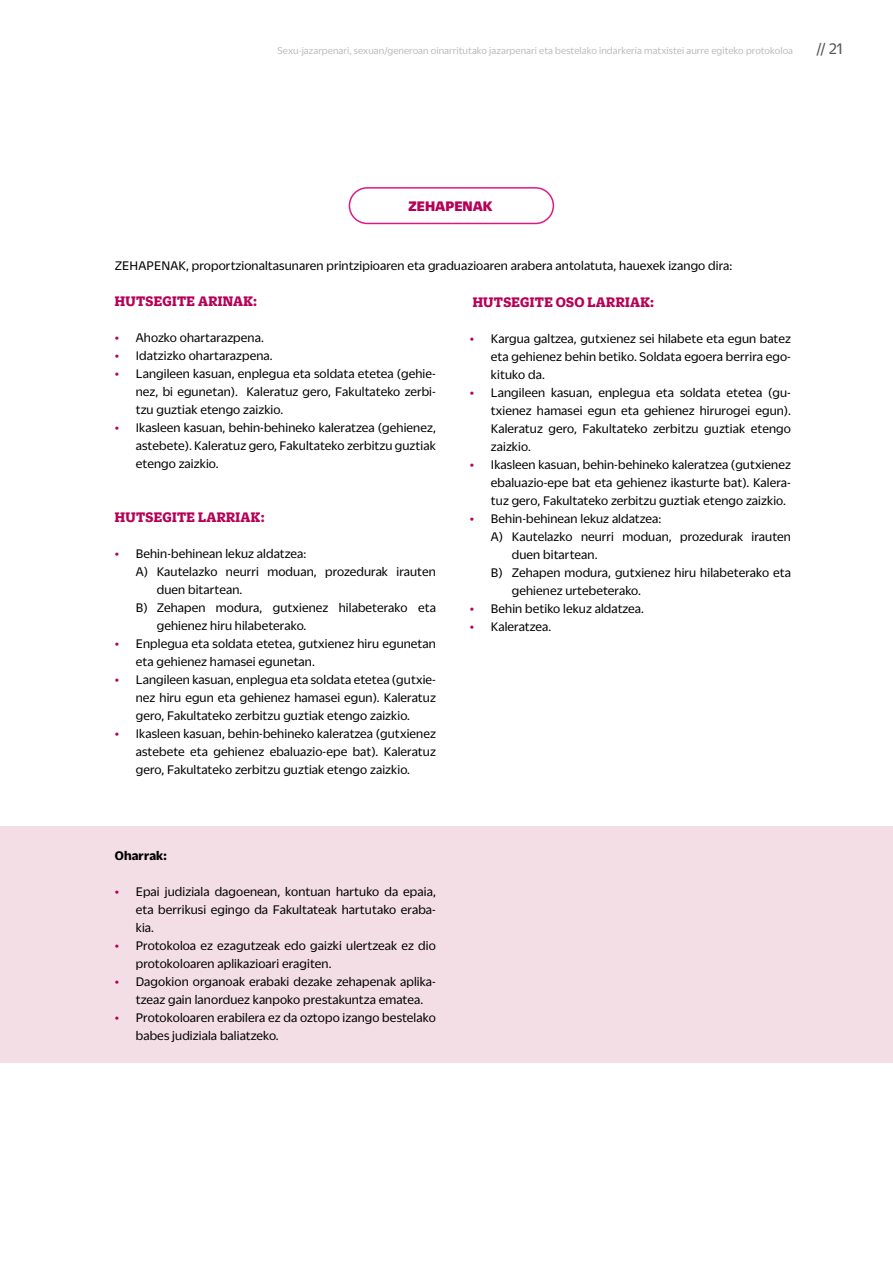
<style>
.page{position:relative;width:893px;height:1263px;background:#fff}
.page>*{position:absolute;margin:0;border:0;box-sizing:border-box;transform-origin:0 0}
.t1{font:16.5px "Duplicate Sans";color:#575756}
.t2{font:700 15px "Duplicate Slab";letter-spacing:.02em;color:#b60056}
.t3{font:800 15px "Duplicate Sans";color:#b60056}
.t4{font:13.5px/18px "Duplicate Sans";letter-spacing:.01em;color:#000;text-align:justify}
.t5{font:700 13.5px "Duplicate Sans";letter-spacing:.01em;color:#000}
.t6{font:10.5px "Duplicate Sans";letter-spacing:.01em;color:#bcbcbc}
.s1{color:#b60056}
</style>
<div class="page">
<div style="left:0;top:826px;width:893px;height:236px;background:#f4dee5"></div>
<div style="left:349px;top:187px;width:205px;height:37px;border:2px solid #de1983;border-radius:18px"></div>
<p class="t6" style="left:278px;top:43px;width:517px">Sexu-jazarpenari, sexuan/generoan oinarritutako jazarpenari eta bestelako indarkeria matxistei aurre egiteko protokoloa</p>
<p class="t1" style="left:816px;top:38px;width:28px">// 21</p>
<p class="t3" style="left:409px;top:196px;width:86px">ZEHAPENAK</p>
<p class="t4" style="left:115px;top:255px;width:619px">ZEHAPENAK, proportzionaltasunaren printzipioaren eta graduazioaren arabera antolatuta, hauexek izango dira:</p>
<p class="t2" style="left:115px;top:291px;width:144px">HUTSEGITE ARINAK:</p>
<p class="t4" style="left:115px;top:327px;width:151px"><span class="s1">•</span> Ahozko ohartarazpena.</p>
<p class="t4" style="left:115px;top:345px;width:159px"><span class="s1">•</span> Idatzizko ohartarazpena.</p>
<p class="t4" style="left:136px;top:363px;width:302px;text-indent:-21px"><span class="s1">•</span> Langileen kasuan, enplegua eta soldata etetea (gehie&shy;nez, bi egunetan). Kaleratuz gero, Fakultateko zerbi&shy;tzu guztiak etengo zaizkio.</p>
<p class="t4" style="left:136px;top:417px;width:302px;text-indent:-21px"><span class="s1">•</span> Ikasleen kasuan, behin-behineko kaleratzea (gehienez, astebete). Kaleratuz gero, Fakultateko zerbitzu guztiak etengo zaizkio.</p>
<p class="t2" style="left:473px;top:292px;width:183px">HUTSEGITE OSO LARRIAK:</p>
<p class="t4" style="left:491px;top:328px;width:302px;text-indent:-21px"><span class="s1">•</span> Kargua galtzea, gutxienez sei hilabete eta egun batez eta gehienez behin betiko. Soldata egoera berrira ego&shy;kituko da.</p>
<p class="t4" style="left:491px;top:382px;width:302px;text-indent:-21px"><span class="s1">•</span> Langileen kasuan, enplegua eta soldata etetea (gu&shy;txienez hamasei egun eta gehienez hirurogei egun).<br>Kaleratuz gero, Fakultateko zerbitzu guztiak etengo zaizkio.</p>
<p class="t4" style="left:491px;top:454px;width:302px;text-indent:-21px"><span class="s1">•</span> Ikasleen kasuan, behin-behineko kaleratzea (gutxienez ebaluazio-epe bat eta gehienez ikasturte bat). Kalera&shy;tuz gero, Fakultateko zerbitzu guztiak etengo zaizkio.</p>
<p class="t4" style="left:470px;top:508px;width:193px"><span class="s1">•</span> Behin-behinean lekuz aldatzea:</p>
<p class="t4" style="left:491px;top:526px;width:302px">A) Kautelazko neurri moduan, prozedurak irauten</p>
<p class="t4" style="left:512px;top:544px;width:87px">duen bitartean.</p>
<p class="t4" style="left:491px;top:562px;width:302px">B) Zehapen modura, gutxienez hiru hilabeterako eta</p>
<p class="t4" style="left:512px;top:580px;width:131px">gehienez urtebeterako.</p>
<p class="t4" style="left:470px;top:598px;width:176px"><span class="s1">•</span> Behin betiko lekuz aldatzea.</p>
<p class="t4" style="left:470px;top:616px;width:83px"><span class="s1">•</span> Kaleratzea.</p>
<p class="t2" style="left:115px;top:507px;width:151px">HUTSEGITE LARRIAK:</p>
<p class="t4" style="left:115px;top:543px;width:193px"><span class="s1">•</span> Behin-behinean lekuz aldatzea:</p>
<p class="t4" style="left:136px;top:561px;width:302px">A) Kautelazko neurri moduan, prozedurak irauten</p>
<p class="t4" style="left:157px;top:579px;width:87px">duen bitartean.</p>
<p class="t4" style="left:136px;top:597px;width:302px">B) Zehapen modura, gutxienez hilabeterako eta</p>
<p class="t4" style="left:157px;top:615px;width:151px">gehienez hiru hilabeterako.</p>
<p class="t4" style="left:136px;top:633px;width:302px;text-indent:-21px"><span class="s1">•</span> Enplegua eta soldata etetea, gutxienez hiru egunetan eta gehienez hamasei egunetan.</p>
<p class="t4" style="left:136px;top:669px;width:302px;text-indent:-21px"><span class="s1">•</span> Langileen kasuan, enplegua eta soldata etetea (gutxie&shy;nez hiru egun eta gehienez hamasei egun). Kaleratuz gero, Fakultateko zerbitzu guztiak etengo zaizkio.</p>
<p class="t4" style="left:136px;top:723px;width:302px;text-indent:-21px"><span class="s1">•</span> Ikasleen kasuan, behin-behineko kaleratzea (gutxienez astebete eta gehienez ebaluazio-epe bat). Kaleratuz gero, Fakultateko zerbitzu guztiak etengo zaizkio.</p>
<p class="t5" style="left:115px;top:846px;width:53px">Oharrak:</p>
<p class="t4" style="left:136px;top:881px;width:302px;text-indent:-21px"><span class="s1">•</span> Epai judiziala dagoenean, kontuan hartuko da epaia, eta berrikusi egingo da Fakultateak hartutako eraba&shy;kia.</p>
<p class="t4" style="left:136px;top:935px;width:302px;text-indent:-21px"><span class="s1">•</span> Protokoloa ez ezagutzeak edo gaizki ulertzeak ez dio protokoloaren aplikazioari eragiten.</p>
<p class="t4" style="left:136px;top:971px;width:302px;text-indent:-21px"><span class="s1">•</span> Dagokion organoak erabaki dezake zehapenak aplika&shy;tzeaz gain lanorduez kanpoko prestakuntza ematea.</p>
<p class="t4" style="left:136px;top:1007px;width:301px;text-indent:-21px"><span class="s1">•</span> Protokoloaren erabilera ez da oztopo izango bestelako babes judiziala baliatzeko.</p>
</div>
